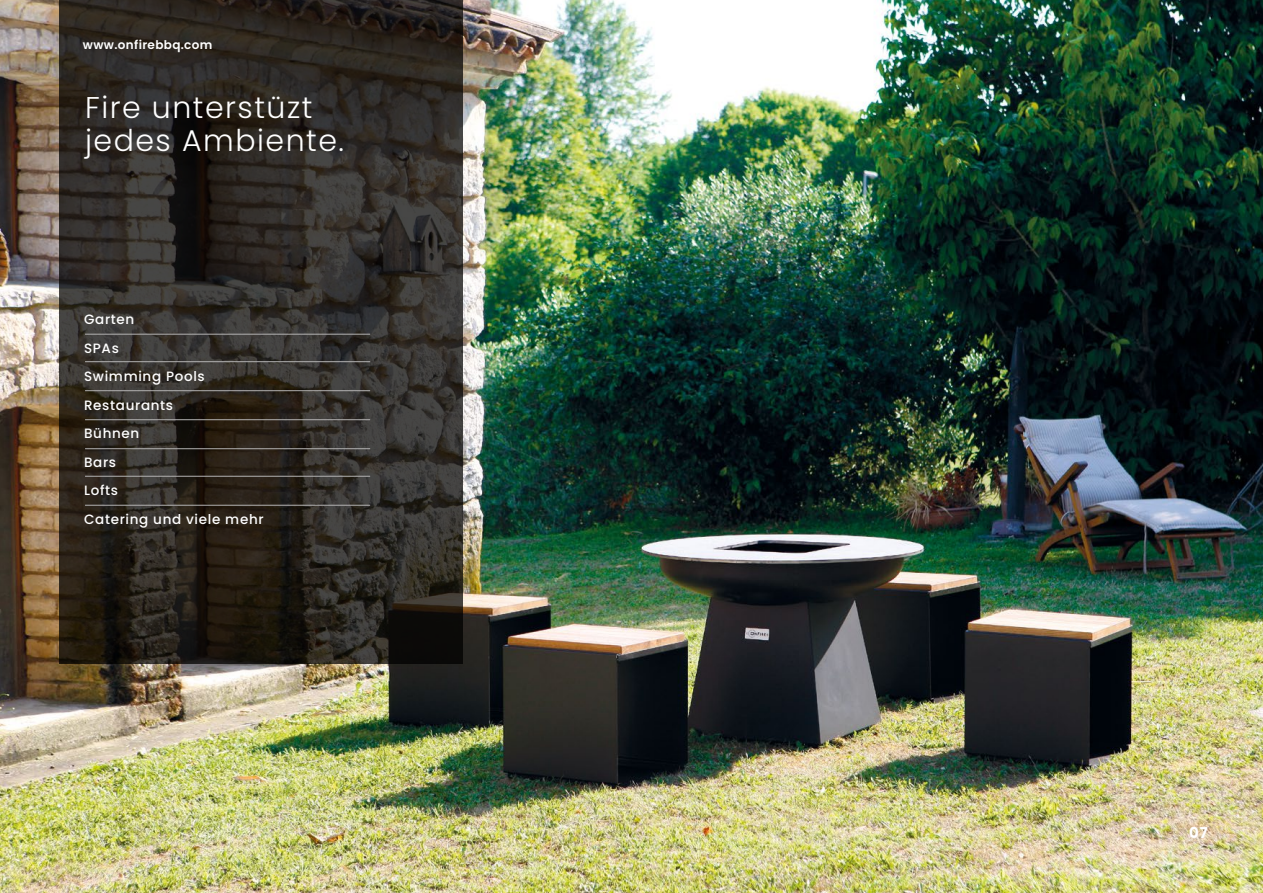
<style>
.page{position:relative;width:1263px;height:893px;background:#fff}
.page>*{position:absolute;margin:0;border:0;box-sizing:border-box;transform-origin:0 0}
.t1{font:300 30px/33px "Poppins";letter-spacing:.05em;color:#fff}
.t2{font:700 15px "Poppins";color:#fff}
.t3{font:500 13.5px/28.5px "Poppins";letter-spacing:.05em;color:#fff}
.t4{font:600 12px "Poppins";letter-spacing:.03em;color:#fff}
</style>
<div class="page">
<img style="left:0;top:0;width:1263px;height:893px">
<svg style="left:60px;top:0;width:403px;height:663px;background:#2d2924"></svg>
<hr style="left:85px;top:334px;width:285px;height:1px;background:#b3b2b2">
<hr style="left:85px;top:361px;width:285px;height:1px;background:#b3b2b2">
<hr style="left:85px;top:390px;width:285px;height:1px;background:#b3b2b2">
<hr style="left:85px;top:419px;width:285px;height:1px;background:#b3b2b2">
<hr style="left:85px;top:448px;width:285px;height:1px;background:#b3b2b2">
<hr style="left:85px;top:476px;width:285px;height:1px;background:#b3b2b2">
<hr style="left:85px;top:505px;width:285px;height:1px;background:#b3b2b2">
<p class="t4" style="left:83px;top:38px;width:131px">www.onfirebbq.com</p>
<h1 class="t1" style="left:85px;top:91px;width:260px">Fire unterstüzt jedes Ambiente.</h1>
<p class="t3" style="left:84px;top:305px;width:181px">Garten<br>SPAs<br>Swimming Pools<br>Restaurants<br>Bühnen<br>Bars<br>Lofts<br>Catering und viele mehr</p>
<p class="t2" style="left:1189px;top:824px;width:20px">07</p>
</div>
